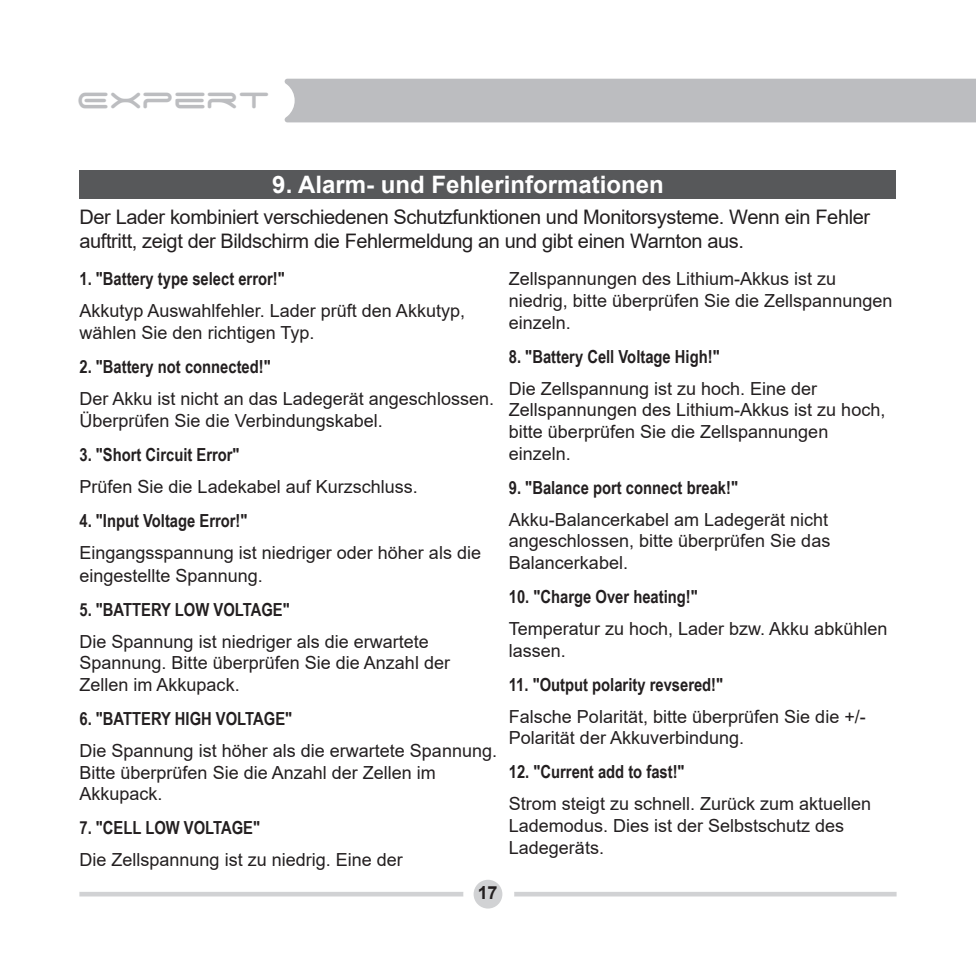
<style>
.page{position:relative;width:976px;height:976px;background:#fff}
.page>*{position:absolute;margin:0;border:0;box-sizing:border-box;transform-origin:0 0}
.t1{font:36px "Space Age";color:#bcbdc0}
.t2{font:700 24px "Arial";color:#fff}
.t3{font:20px/24px "Arial";letter-spacing:-.02em;color:#231f20}
.t4{font:18px/21.6px "Arial";color:#231f20}
.t5{font:700 18px "Arial Narrow";color:#231f20}
.t6{font:700 18px "Arial";color:#231f20}
</style>
<div class="page">
<div style="left:79px;top:171px;width:816px;height:28px;background:#57585a"></div>
<hr style="left:79px;top:892px;width:384px;height:4px;background:#d1d2d4">
<hr style="left:514px;top:892px;width:382px;height:4px;background:#d1d2d4">
<div style="left:473px;top:879px;width:29px;height:29px;background:#d1d2d4;border-radius:50%"></div>
<div style="left:284px;top:79px;width:691px;height:43px;background:#bcbdc0"></div>
<h1 class="t1" style="left:77px;top:84px;width:195px">Expert</h1>
<h2 class="t2" style="left:272px;top:168px;width:393px">9. Alarm- und Fehlerinformationen</h2>
<p class="t3" style="left:79px;top:204px;width:792px">Der Lader kombiniert verschiedenen Schutzfunktionen und Monitorsysteme. Wenn ein Fehler auftritt, zeigt der Bildschirm die Fehlermeldung an und gibt einen Warnton aus.</p>
<p class="t5" style="left:79px;top:265px;width:207px">1. "Battery type select error!"</p>
<p class="t4" style="left:79px;top:300px;width:387px">Akkutyp Auswahlfehler. Lader prüft den Akkutyp, wählen Sie den richtigen Typ.</p>
<p class="t5" style="left:79px;top:353px;width:193px">2. "Battery not connected!"</p>
<p class="t4" style="left:79px;top:387px;width:416px">Der Akku ist nicht an das Ladegerät angeschlossen.<br>Überprüfen Sie die Verbindungskabel.</p>
<p class="t5" style="left:79px;top:440px;width:162px">3. "Short Circuit Error"</p>
<p class="t4" style="left:79px;top:475px;width:340px">Prüfen Sie die Ladekabel auf Kurzschluss.</p>
<p class="t5" style="left:79px;top:506px;width:169px">4. "Input Voltage Error!"</p>
<p class="t4" style="left:79px;top:540px;width:403px;line-height:22.8px">Eingangsspannung ist niedriger oder höher als die eingestellte Spannung.</p>
<p class="t5" style="left:79px;top:595px;width:212px">5. "BATTERY LOW VOLTAGE"</p>
<p class="t4" style="left:79px;top:630px;width:372px">Die Spannung ist niedriger als die erwartete<br>Spannung. Bitte überprüfen Sie die Anzahl der<br>Zellen im Akkupack.</p>
<p class="t5" style="left:79px;top:704px;width:214px">6. "BATTERY HIGH VOLTAGE"</p>
<p class="t4" style="left:79px;top:739px;width:419px">Die Spannung ist höher als die erwartete Spannung.<br>Bitte überprüfen Sie die Anzahl der Zellen im<br>Akkupack.</p>
<p class="t5" style="left:79px;top:813px;width:182px">7. "CELL LOW VOLTAGE"</p>
<p class="t4" style="left:79px;top:848px;width:325px">Die Zellspannung ist zu niedrig. Eine der</p>
<p class="t4" style="left:508px;top:268px;width:385px">Zellspannungen des Lithium-Akkus ist zu niedrig, bitte überprüfen Sie die Zellspannungen einzeln.</p>
<p class="t5" style="left:508px;top:342px;width:212px">8. "Battery Cell Voltage High!"</p>
<p class="t4" style="left:508px;top:377px;width:378px">Die Zellspannung ist zu hoch. Eine der Zellspannungen des Lithium-Akkus ist zu hoch, bitte überprüfen Sie die Zellspannungen einzeln.</p>
<p class="t5" style="left:508px;top:473px;width:230px">9. "Balance port connect break!"</p>
<p class="t4" style="left:508px;top:508px;width:323px;text-align:justify">Akku-Balancerkabel am Ladegerät nicht angeschlossen, bitte überprüfen Sie das Balancerkabel.</p>
<p class="t5" style="left:508px;top:582px;width:190px">10. "Charge Over heating!"</p>
<p class="t4" style="left:508px;top:617px;width:380px">Temperatur zu hoch, Lader bzw. Akku abkühlen lassen.</p>
<p class="t5" style="left:508px;top:670px;width:216px">11. "Output polarity revsered!"</p>
<p class="t4" style="left:508px;top:705px;width:358px">Falsche Polarität, bitte überprüfen Sie die +/-<br>Polarität der Akkuverbindung.</p>
<p class="t5" style="left:508px;top:758px;width:177px">12. "Current add to fast!"</p>
<p class="t4" style="left:508px;top:792px;width:364px">Strom steigt zu schnell. Zurück zum aktuellen<br>Lademodus. Dies ist der Selbstschutz des<br>Ladegeräts.</p>
<p class="t6" style="left:477px;top:880px;width:21px">17</p>
</div>
